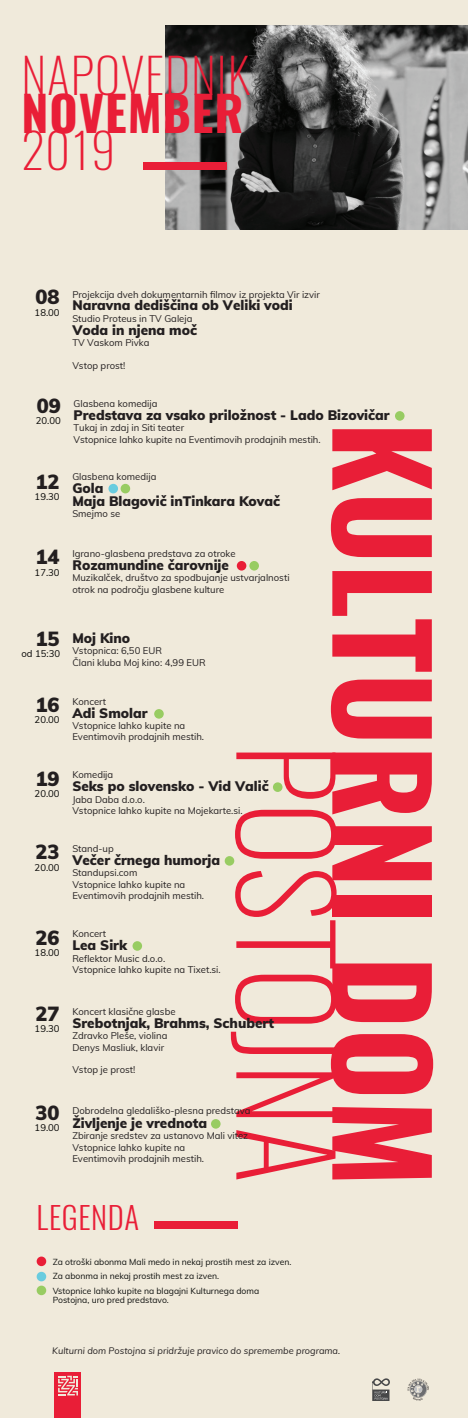
<style>
.page{position:relative;width:468px;height:1418px;background:#fff}
.page>*{position:absolute;margin:0;border:0;box-sizing:border-box;transform-origin:0 0}
.t1{font:200 48.3px "Oswald";letter-spacing:.02em;color:#e91e37}
.t2{font:700 48.3px "Oswald";letter-spacing:.02em;color:#e91e37}
.t3{font:300 30.75px "Oswald";letter-spacing:.02em;color:#e91e37}
.t4{font:900 20px "Muli";color:#231f20}
.t5{font:900 13.5px/12.8px "Muli";color:#231f20}
.t6{font:9.5px/11.4px "Muli";color:#231f20}
.t7{font:9.5px "Muli";color:#050504}
.t8{font:italic 9.2px "Muli";color:#231f20}
.t9{font:8.6px/14.3px "Muli";color:#0e100e}
</style>
<div class="page">
<div style="left:0;top:0;width:468px;height:1417px;background:#f0eadb"></div>
<img style="left:165px;top:26px;width:303px;height:203px">
<svg style="left:332px;top:429px;width:100px;height:61px"></svg>
<svg style="left:331px;top:498px;width:101px;height:59px"></svg>
<svg style="left:332px;top:571px;width:100px;height:100px"></svg>
<svg style="left:331px;top:679px;width:101px;height:59px"></svg>
<svg style="left:235px;top:752px;width:197px;height:271px"></svg>
<svg style="left:231px;top:1031px;width:202px;height:148px"></svg>
<div style="left:37px;top:1271px;width:9px;height:10px;background:#69ccdf;border-radius:50%"></div>
<div style="left:108px;top:484px;width:10px;height:9px;background:#69ccdf;border-radius:50%"></div>
<div style="left:37px;top:1256px;width:9px;height:10px;background:#e91e37;border-radius:50%"></div>
<div style="left:37px;top:1285px;width:9px;height:10px;background:#98cc62;border-radius:50%"></div>
<div style="left:211px;top:1119px;width:9px;height:9px;background:#98cc62;border-radius:50%"></div>
<div style="left:121px;top:484px;width:9px;height:9px;background:#98cc62;border-radius:50%"></div>
<div style="left:273px;top:782px;width:9px;height:10px;background:#98cc62;border-radius:50%"></div>
<div style="left:225px;top:856px;width:9px;height:9px;background:#98cc62;border-radius:50%"></div>
<div style="left:132px;top:941px;width:10px;height:9px;background:#98cc62;border-radius:50%"></div>
<div style="left:154px;top:709px;width:10px;height:9px;background:#98cc62;border-radius:50%"></div>
<div style="left:395px;top:411px;width:9px;height:9px;background:#98cc62;border-radius:50%"></div>
<div style="left:249px;top:561px;width:10px;height:9px;background:#98cc62;border-radius:50%"></div>
<svg style="left:407px;top:1378px;width:22px;height:22px"></svg>
<div style="left:143px;top:162px;width:84px;height:8px;background:#e91e37"></div>
<div style="left:154px;top:1221px;width:84px;height:7px;background:#e91e37"></div>
<div style="left:55px;top:1372px;width:26px;height:45px;background:#e91e37"></div>
<svg style="left:58px;top:1375px;width:20px;height:20px"></svg>
<svg style="left:372px;top:1378px;width:18px;height:22px"></svg>
<div style="left:237px;top:561px;width:9px;height:9px;background:#e91e37;border-radius:50%"></div>
<h1 class="t1" style="left:21px;top:33px;width:230px">NAPOVEDNIK</h1>
<h1 class="t2" style="left:21px;top:88px;width:223px">NOVEMBER</h1>
<h1 class="t1" style="left:21px;top:107px;width:95px">2019</h1>
<h3 class="t4" style="left:36px;top:282px;width:25px">08</h3>
<p class="t7" style="left:35px;top:305px;width:26px">18.00</p>
<p class="t6" style="left:72px;top:288px;width:249px">Projekcija dveh dokumentarnih filmov iz projekta Vir izvir</p>
<h3 class="t5" style="left:72px;top:298px;width:222px">Naravna dediščina ob Veliki vodi</h3>
<p class="t6" style="left:72px;top:312px;width:121px">Studio Proteus in TV Galeja</p>
<h3 class="t5" style="left:72px;top:323px;width:126px">Voda in njena moč</h3>
<p class="t6" style="left:72px;top:336px;width:79px">TV Vaskom Pivka</p>
<p class="t6" style="left:72px;top:359px;width:55px">Vstop prost!</p>
<h3 class="t4" style="left:37px;top:391px;width:25px">09</h3>
<p class="t7" style="left:36px;top:414px;width:26px">20.00</p>
<p class="t6" style="left:73px;top:397px;width:85px">Glasbena komedija</p>
<h3 class="t5" style="left:73px;top:408px;width:317px">Predstava za vsako priložnost - Lado Bizovičar</h3>
<p class="t6" style="left:73px;top:422px;width:249px">Tukaj in zdaj in Siti teater<br>Vstopnice lahko kupite na Eventimovih prodajnih mestih.</p>
<h3 class="t4" style="left:36px;top:466px;width:26px">12</h3>
<p class="t7" style="left:35px;top:489px;width:26px">19.30</p>
<p class="t6" style="left:72px;top:471px;width:85px">Glasbena komedija</p>
<h3 class="t5" style="left:72px;top:481px;width:209px">Gola<br>Maja Blagovič inTinkara Kovač</h3>
<p class="t6" style="left:72px;top:508px;width:49px">Smejmo se</p>
<h3 class="t4" style="left:36px;top:542px;width:25px">14</h3>
<p class="t7" style="left:35px;top:565px;width:26px">17.30</p>
<p class="t6" style="left:72px;top:547px;width:165px">Igrano-glasbena predstava za otroke</p>
<h3 class="t5" style="left:72px;top:558px;width:158px">Rozamundine čarovnije</h3>
<p class="t6" style="left:72px;top:572px;width:219px">Muzikalček, društvo za spodbujanje ustvarjalnosti otrok na področju glasbene kulture</p>
<h3 class="t4" style="left:36px;top:624px;width:25px">15</h3>
<p class="t7" style="left:21px;top:646px;width:40px">od 15:30</p>
<h3 class="t5" style="left:72px;top:631px;width:59px">Moj Kino</h3>
<p class="t6" style="left:72px;top:644px;width:135px">Vstopnica: 6,50 EUR<br>Člani kluba Moj kino: 4,99 EUR</p>
<h3 class="t4" style="left:36px;top:690px;width:25px">16</h3>
<p class="t7" style="left:35px;top:713px;width:26px">20.00</p>
<p class="t6" style="left:72px;top:695px;width:35px">Koncert</p>
<h3 class="t5" style="left:72px;top:705px;width:77px">Adi Smolar</h3>
<p class="t6" style="left:72px;top:719px;width:133px">Vstopnice lahko kupite na<br>Eventimovih prodajnih mestih.</p>
<h3 class="t4" style="left:36px;top:763px;width:25px">19</h3>
<p class="t7" style="left:35px;top:786px;width:26px">20.00</p>
<p class="t6" style="left:72px;top:769px;width:42px">Komedija</p>
<h3 class="t5" style="left:72px;top:779px;width:198px">Seks po slovensko - Vid Valič</h3>
<p class="t6" style="left:72px;top:793px;width:172px">Jaba Daba d.o.o.<br>Vstopnice lahko kupite na Mojekarte.si.</p>
<h3 class="t4" style="left:36px;top:837px;width:26px">23</h3>
<p class="t7" style="left:35px;top:860px;width:26px">20.00</p>
<p class="t6" style="left:72px;top:842px;width:43px">Stand-up</p>
<h3 class="t5" style="left:72px;top:853px;width:149px">Večer črnega humorja</h3>
<p class="t6" style="left:72px;top:866px;width:133px">Standupsi.com<br>Vstopnice lahko kupite na<br>Eventimovih prodajnih mestih.</p>
<h3 class="t4" style="left:36px;top:922px;width:26px">26</h3>
<p class="t7" style="left:35px;top:945px;width:26px">18.00</p>
<p class="t6" style="left:72px;top:927px;width:35px">Koncert</p>
<h3 class="t5" style="left:72px;top:938px;width:56px">Lea Sirk</h3>
<p class="t6" style="left:72px;top:952px;width:150px">Reflektor Music d.o.o.<br>Vstopnice lahko kupite na Tixet.si.</p>
<h3 class="t4" style="left:36px;top:998px;width:26px">27</h3>
<p class="t7" style="left:35px;top:1021px;width:26px">19.30</p>
<h3 class="t4" style="left:36px;top:1097px;width:25px">30</h3>
<p class="t7" style="left:35px;top:1120px;width:26px">19.00</p>
<p class="t6" style="left:72px;top:1005px;width:105px">Koncert klasične glasbe</p>
<h3 class="t5" style="left:72px;top:1015px;width:203px">Srebotnjak, Brahms, Schubert</h3>
<p class="t6" style="left:72px;top:1029px;width:97px">Zdravko Pleše, violina<br>Denys Masliuk, klavir</p>
<p class="t6" style="left:72px;top:1063px;width:64px">Vstop je prost!</p>
<p class="t6" style="left:72px;top:1104px;width:180px">Dobrodelna gledališko-plesna predstava</p>
<h3 class="t5" style="left:72px;top:1116px;width:136px">Življenje je vrednota</h3>
<p class="t6" style="left:72px;top:1129px;width:177px">Zbiranje sredstev za ustanovo Mali vitez<br>Vstopnice lahko kupite na<br>Eventimovih prodajnih mestih.</p>
<h2 class="t3" style="left:37px;top:1190px;width:104px">LEGENDA</h2>
<p class="t9" style="left:53px;top:1254px;width:240px">Za otroški abonma Mali medo in nekaj prostih mest za izven.<br>Za abonma in nekaj prostih mest za izven.<br>Vstopnice lahko kupite na blagajni Kulturnega doma</p>
<p class="t9" style="left:53px;top:1291px;width:118px">Postojna, uro pred predstavo.</p>
<p class="t8" style="left:52px;top:1344px;width:289px">Kulturni dom Postojna si pridržuje pravico do spremembe programa.</p>
</div>
